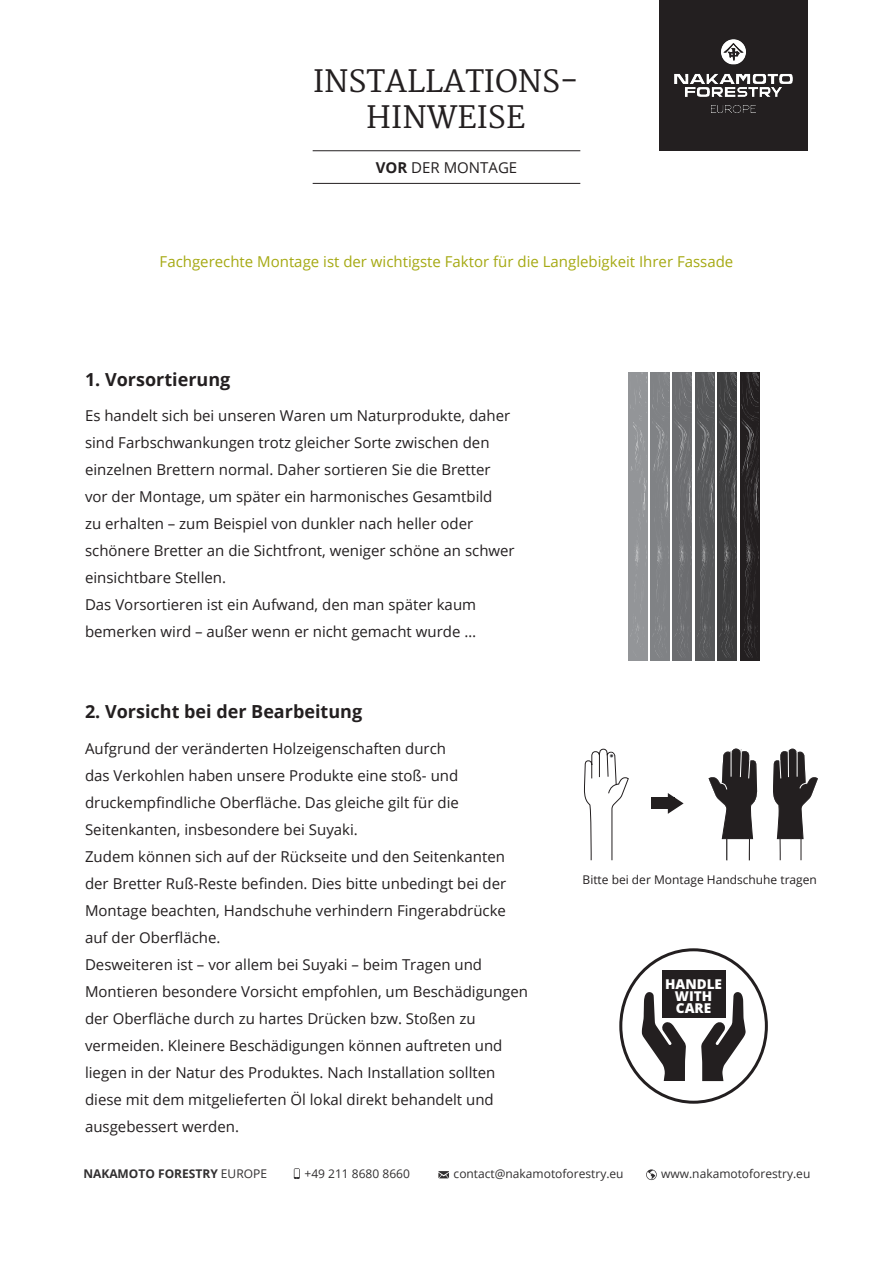
<style>
.page{position:relative;width:893px;height:1263px;background:#fff}
.page>*{position:absolute;margin:0;border:0;box-sizing:border-box;transform-origin:0 0}
.t1{font:30px/36px "Merriweather";color:#231f20;text-align:center}
.t2{font:700 18px "Open Sans";color:#231f20}
.t3{font:15px/27px "Open Sans";color:#231f20}
.t4{font:15px "Open Sans";color:#a5a912}
.t5{font:800 13.65px/12px "Open Sans";color:#fff;text-align:center}
.t6{font:12px "Open Sans";color:#312f30}
.t7{font:12px "Open Sans";color:#231f20}
.t8{font:700 12px "Open Sans";color:#312f30}
.s1{font-weight:700}
.s2{font-weight:400}
</style>
<div class="page">
<svg style="left:438px;top:1171px;width:11px;height:7px"></svg>
<svg style="left:294px;top:1168px;width:6px;height:11px"></svg>
<svg style="left:646px;top:1169px;width:11px;height:11px"></svg>
<div style="left:659px;top:0;width:149px;height:151px;background:#231f20"></div>
<img style="left:674px;top:39px;width:119px;height:74px">
<svg style="left:584px;top:749px;width:45px;height:111px"></svg>
<div style="left:651px;top:798px;width:23px;height:11px;background:#231f20"></div>
<svg style="left:668px;top:793px;width:16px;height:21px"></svg>
<svg style="left:773px;top:749px;width:45px;height:111px"></svg>
<svg style="left:708px;top:749px;width:49px;height:111px"></svg>
<svg style="left:642px;top:992px;width:44px;height:89px"></svg>
<svg style="left:701px;top:992px;width:45px;height:89px"></svg>
<div style="left:662px;top:974px;width:63px;height:44px;background:#231f20"></div>
<hr style="left:662px;top:971px;width:63px;height:2px;background:#231f20">
<div style="left:619px;top:948px;width:149px;height:156px;border:3px solid #231f20;border-radius:50%"></div>
<div style="left:628px;top:372px;width:20px;height:289px;background:#939598"></div>
<img style="left:635px;top:373px;width:7px;height:44px">
<div style="left:672px;top:372px;width:20px;height:289px;background:#6c6d70"></div>
<img style="left:675px;top:372px;width:17px;height:35px">
<img style="left:679px;top:372px;width:8px;height:48px">
<svg style="left:717px;top:372px;width:20px;height:289px;fill:#3e3e3f"></svg>
<img style="left:719px;top:372px;width:17px;height:35px">
<img style="left:724px;top:372px;width:8px;height:48px">
<div style="left:650px;top:372px;width:20px;height:289px;background:#808285"></div>
<img style="left:652px;top:372px;width:17px;height:37px">
<img style="left:657px;top:372px;width:7px;height:47px">
<div style="left:695px;top:372px;width:20px;height:289px;background:#57585a"></div>
<img style="left:697px;top:372px;width:17px;height:41px">
<img style="left:702px;top:372px;width:7px;height:45px">
<svg style="left:740px;top:372px;width:19px;height:289px;fill:#231f20"></svg>
<img style="left:742px;top:372px;width:17px;height:41px">
<img style="left:746px;top:372px;width:8px;height:45px">
<hr style="left:313px;top:150px;width:267px;height:1px;background:#231f20">
<hr style="left:313px;top:183px;width:267px;height:1px;background:#231f20">
<p class="t1" style="left:313px;top:65px;width:267px">INSTALLATIONS-<br>HINWEISE</p>
<p class="t3" style="left:376px;top:154px;width:143px"><span class="s1">VOR</span> DER MONTAGE</p>
<p class="t4" style="left:160px;top:251px;width:575px">Fachgerechte Montage ist der wichtigste Faktor für die Langlebigkeit Ihrer Fassade</p>
<p class="t2" style="left:85px;top:367px;width:147px">1. Vorsortierung</p>
<p class="t3" style="left:85px;top:402px;width:431px">Es handelt sich bei unseren Waren um Naturprodukte, daher sind Farbschwankungen trotz gleicher Sorte zwischen den einzelnen Brettern normal. Daher sortieren Sie die Bretter vor der Montage, um später ein harmonisches Gesamtbild<br>zu erhalten – zum Beispiel von dunkler nach heller oder schönere Bretter an die Sichtfront, weniger schöne an schwer einsichtbare Stellen.</p>
<p class="t3" style="left:85px;top:591px;width:393px">Das Vorsortieren ist ein Aufwand, den man später kaum bemerken wird – außer wenn er nicht gemacht wurde …</p>
<p class="t2" style="left:85px;top:699px;width:279px">2. Vorsicht bei der Bearbeitung</p>
<p class="t3" style="left:85px;top:735px;width:375px">Aufgrund der veränderten Holzeigenschaften durch das Verkohlen haben unsere Produkte eine stoß- und druckempfindliche Oberfläche. Das gleiche gilt für die Seitenkanten, insbesondere bei Suyaki.</p>
<p class="t3" style="left:85px;top:843px;width:423px;text-align:justify">Zudem können sich auf der Rückseite und den Seitenkanten der Bretter Ruß-Reste befinden. Dies bitte unbedingt bei der Montage beachten, Handschuhe verhindern Fingerabdrücke auf der Oberfläche.</p>
<p class="t3" style="left:85px;top:951px;width:445px">Desweiteren ist – vor allem bei Suyaki – beim Tragen und Montieren besondere Vorsicht empfohlen, um Beschädigungen der Oberfläche durch zu hartes Drücken bzw. Stoßen zu vermeiden. Kleinere Beschädigungen können auftreten und liegen in der Natur des Produktes. Nach Installation sollten diese mit dem mitgelieferten Öl lokal direkt behandelt und ausgebessert werden.</p>
<p class="t7" style="left:583px;top:872px;width:236px">Bitte bei der Montage Handschuhe tragen</p>
<p class="t5" style="left:665px;top:977px;width:59px">HANDLE<br>WITH<br>CARE</p>
<p class="t8" style="left:83px;top:1165px;width:185px">NAKAMOTO FORESTRY <span class="s2">EUROPE</span></p>
<p class="t6" style="left:304px;top:1165px;width:107px">+49 211 8680 8660</p>
<p class="t6" style="left:454px;top:1165px;width:172px">contact@nakamotoforestry.eu</p>
<p class="t6" style="left:661px;top:1165px;width:151px">www.nakamotoforestry.eu</p>
</div>
